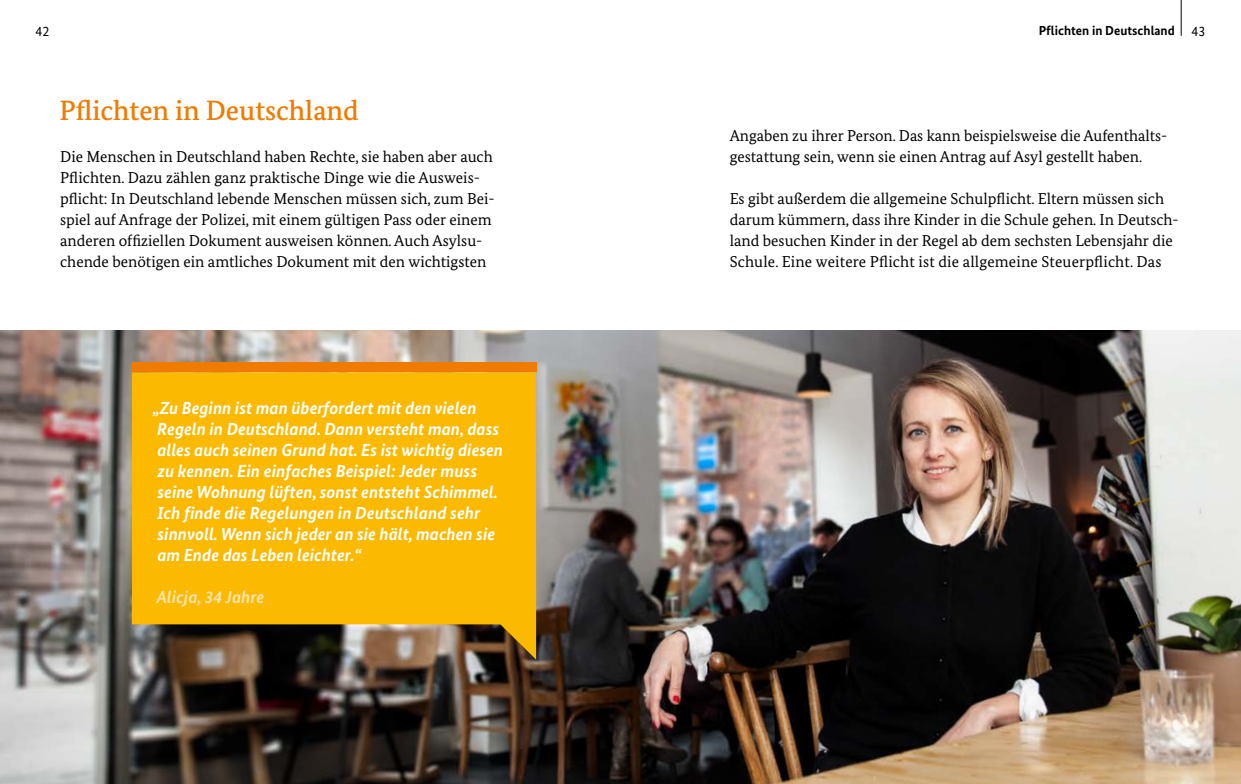
<style>
.page{position:relative;width:1241px;height:784px;background:#fff}
.page>*{position:absolute;margin:0;border:0;box-sizing:border-box;transform-origin:0 0}
.t1{font:500 28px "Bundes Serif";color:#ef7c00}
.t2{font:italic 700 17.5px/21px "Bundes Sans";color:#fff}
.t3{font:italic 700 17.5px "Bundes Sans";color:#ffe3aa}
.t4{font:15.75px/21px "Bundes Serif";color:#000}
.t5{font:14px "Bundes Sans";color:#000}
.t6{font:700 13.12px "Bundes Sans";color:#000}
.s1{font-weight:400;font-size:14px}
</style>
<div class="page">
<img style="left:0;top:330px;width:1240px;height:454px">
<svg style="left:132px;top:372px;width:404px;height:287px;background:#e8ac07"></svg>
<div style="left:132px;top:362px;width:404px;height:10px;background:#ef7c00"></div>
<hr style="left:1180px;top:0;width:1px;height:36px;background:#000">
<p class="t5" style="left:36px;top:22px;width:15px">42</p>
<p class="t6" style="left:1038px;top:22px;width:168px">Pflichten in Deutschland <span class="s1">43</span></p>
<h1 class="t1" style="left:60px;top:94px;width:301px">Pflichten in Deutschland</h1>
<p class="t4" style="left:60px;top:146px;width:436px">Die Menschen in Deutschland haben Rechte, sie haben aber auch Pflichten. Dazu zählen ganz praktische Dinge wie die Ausweis&shy;pflicht: In Deutschland lebende Menschen müssen sich, zum Bei&shy;spiel auf Anfrage der Polizei, mit einem gültigen Pass oder einem anderen offiziellen Dokument ausweisen können. Auch Asylsu&shy;chende benötigen ein amtliches Dokument mit den wichtigsten</p>
<p class="t2" style="left:153px;top:398px;width:352px">„Zu Beginn ist man überfordert mit den vielen Regeln in Deutschland. Dann versteht man, dass alles auch seinen Grund hat. Es ist wichtig diesen zu kennen. Ein einfaches Beispiel: Jeder muss seine Wohnung lüften, sonst entsteht Schimmel.<br>Ich finde die Regelungen in Deutschland sehr sinnvoll. Wenn sich jeder an sie hält, machen sie am Ende das Leben leichter.“</p>
<p class="t3" style="left:156px;top:587px;width:109px">Alicja, 34 Jahre</p>
<p class="t4" style="left:729px;top:125px;width:439px">Angaben zu ihrer Person. Das kann beispielsweise die Aufenthalts&shy;gestattung sein, wenn sie einen Antrag auf Asyl gestellt haben.</p>
<p class="t4" style="left:729px;top:188px;width:450px">Es gibt außerdem die allgemeine Schulpflicht. Eltern müssen sich darum kümmern, dass ihre Kinder in die Schule gehen. In Deutsch&shy;land besuchen Kinder in der Regel ab dem sechsten Lebensjahr die Schule. Eine weitere Pflicht ist die allgemeine Steuerpflicht. Das</p>
</div>
